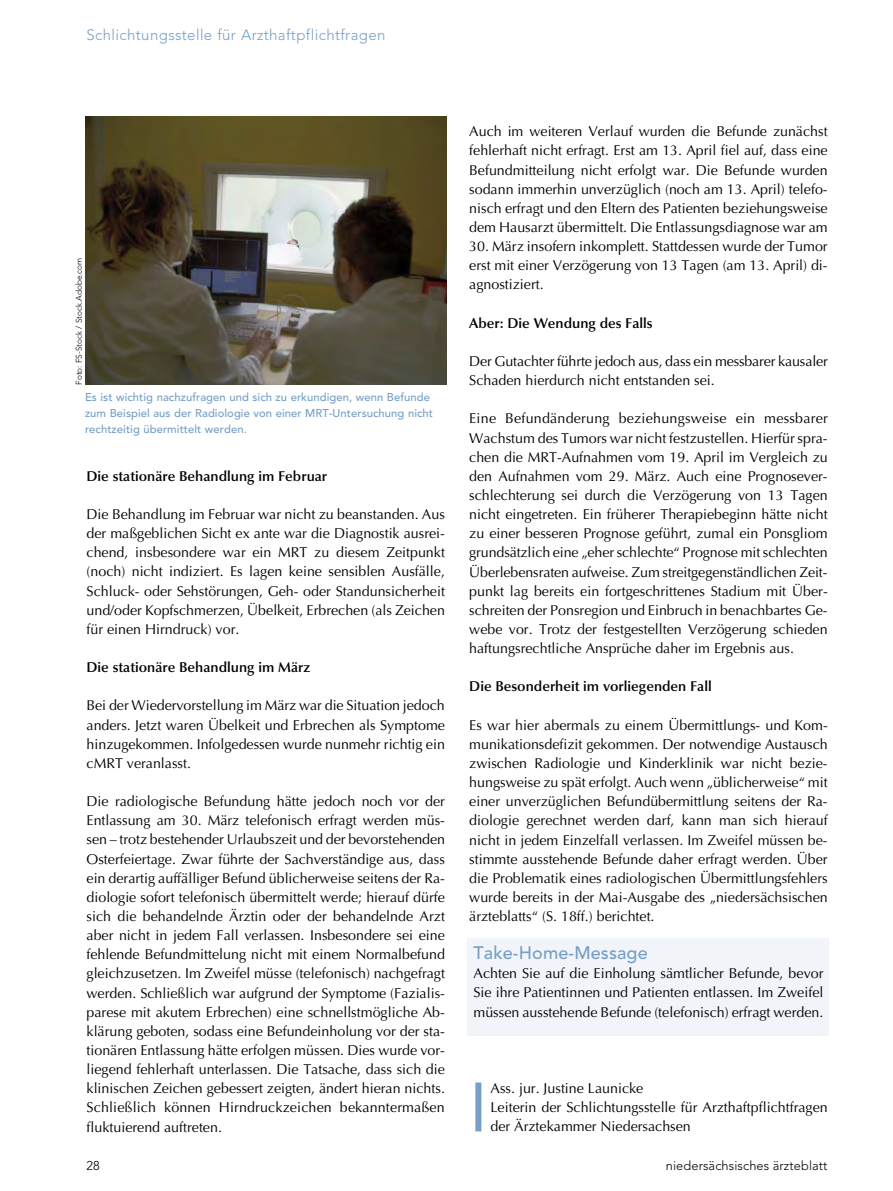
<style>
.page{position:relative;width:893px;height:1191px;background:#fff}
.page>*{position:absolute;margin:0;border:0;box-sizing:border-box;transform-origin:0 0}
.t1{font:500 18px "Avenir LT Pro";letter-spacing:.005em;color:#759fc7}
.t2{font:300 15px "Avenir LT Pro";letter-spacing:.025em;color:#759fc7}
.t3{font:14.25px/19.2px "Optima LT Pro";color:#000;text-align:justify}
.t4{font:600 14.25px "Optima LT Pro";color:#000}
.t5{font:300 12.75px "Avenir LT Std";letter-spacing:.01em;color:#000}
.t6{font:500 11.25px/16px "Avenir LT Pro";letter-spacing:.005em;color:#759fc7}
.t7{font:300 8.25px "Avenir LT Pro";color:#000}
</style>
<div class="page">
<div style="left:468px;top:937px;width:361px;height:98px;background:#f1f5f9"></div>
<img style="left:85px;top:117px;width:361px;height:268px">
<div style="left:475px;top:1082px;width:6px;height:49px;background:#759fc7"></div>
<p class="t2" style="left:87px;top:29px;width:300px">Schlichtungsstelle für Arzthaftpflichtfragen</p>
<p class="t7" style="left:76px;top:385px;width:129px;rotate:-90deg">Foto: FS-Stock / Stock.Adobe.com</p>
<p class="t6" style="left:85px;top:390px;width:350px">Es ist wichtig nachzufragen und sich zu erkundigen, wenn Befunde zum Beispiel aus der Radiologie von einer MRT-Untersuchung nicht rechtzeitig übermittelt werden.</p>
<p class="t4" style="left:87px;top:470px;width:242px">Die stationäre Behandlung im Februar</p>
<p class="t3" style="left:87px;top:506px;width:360px">Die Behandlung im Februar war nicht zu beanstanden. Aus der maßgeblichen Sicht ex ante war die Diagnostik ausrei&shy;chend, insbesondere war ein MRT zu diesem Zeitpunkt (noch) nicht indiziert. Es lagen keine sensiblen Ausfälle, Schluck- oder Sehstörungen, Geh- oder Standunsicherheit und/oder Kopfschmerzen, Übelkeit, Erbrechen (als Zeichen für einen Hirndruck) vor.</p>
<p class="t4" style="left:87px;top:661px;width:225px">Die stationäre Behandlung im März</p>
<p class="t3" style="left:87px;top:697px;width:360px">Bei der Wiedervorstellung im März war die Situation jedoch anders. Jetzt waren Übelkeit und Erbrechen als Symptome hinzugekommen. Infolgedessen wurde nunmehr richtig ein cMRT veranlasst.</p>
<p class="t3" style="left:87px;top:793px;width:360px">Die radiologische Befundung hätte jedoch noch vor der Entlassung am 30. März telefonisch erfragt werden müs&shy;sen – trotz bestehender Urlaubszeit und der bevorstehenden Osterfeiertage. Zwar führte der Sachverständige aus, dass ein derartig auffälliger Befund üblicherweise seitens der Ra&shy;diologie sofort telefonisch übermittelt werde; hierauf dürfe sich die behandelnde Ärztin oder der behandelnde Arzt aber nicht in jedem Fall verlassen. Insbesondere sei eine fehlende Befundmittelung nicht mit einem Normalbefund gleichzusetzen. Im Zweifel müsse (telefonisch) nachgefragt werden. Schließlich war aufgrund der Symptome (Fazialis - parese mit akutem Erbrechen) eine schnellstmögliche Ab&shy;klärung geboten, sodass eine Befundeinholung vor der sta&shy;tionären Entlassung hätte erfolgen müssen. Dies wurde vor&shy;liegend fehlerhaft unterlassen. Die Tatsache, dass sich die klinischen Zeichen gebessert zeigten, ändert hieran nichts.<br>Schließlich können Hirndruckzeichen bekanntermaßen fluktuierend auftreten.</p>
<p class="t5" style="left:87px;top:1157px;width:15px">28</p>
<p class="t3" style="left:469px;top:123px;width:360px">Auch im weiteren Verlauf wurden die Befunde zunächst fehlerhaft nicht erfragt. Erst am 13. April fiel auf, dass eine Befundmitteilung nicht erfolgt war. Die Befunde wurden sodann immerhin unverzüglich (noch am 13. April) telefo&shy;nisch erfragt und den Eltern des Patienten beziehungsweise dem Hausarzt übermittelt. Die Entlassungsdiagnose war am</p>
<p class="t3" style="left:469px;top:238px;width:360px">30. März insofern inkomplett. Stattdessen wurde der Tumor erst mit einer Verzögerung von 13 Tagen (am 13. April) di&shy;agnostiziert.</p>
<p class="t4" style="left:469px;top:317px;width:185px">Aber: Die Wendung des Falls</p>
<p class="t3" style="left:469px;top:353px;width:360px">Der Gutachter führte jedoch aus, dass ein messbarer kausaler<br>Schaden hierdurch nicht entstanden sei.</p>
<p class="t3" style="left:469px;top:410px;width:360px">Eine Befundänderung beziehungsweise ein messbarer Wachstum des Tumors war nicht festzustellen. Hierfür spra&shy;chen die MRT-Aufnahmen vom 19. April im Vergleich zu den Aufnahmen vom 29. März. Auch eine Prognosever&shy;schlechterung sei durch die Verzögerung von 13 Tagen nicht eingetreten. Ein früherer Therapiebeginn hätte nicht zu einer besseren Prognose geführt, zumal ein Ponsgliom grundsätzlich eine „eher schlechte“ Prognose mit schlechten Überlebensraten aufweise. Zum streitgegenständlichen Zeit&shy;punkt lag bereits ein fortgeschrittenes Stadium mit Über&shy;schreiten der Ponsregion und Einbruch in benachbartes Ge&shy;webe vor. Trotz der festgestellten Verzögerung schieden haftungsrechtliche Ansprüche daher im Ergebnis aus.</p>
<p class="t4" style="left:469px;top:681px;width:244px">Die Besonderheit im vorliegenden Fall</p>
<p class="t3" style="left:469px;top:716px;width:360px">Es war hier abermals zu einem Übermittlungs- und Kom&shy;munikationsdefizit gekommen. Der notwendige Austausch zwischen Radiologie und Kinderklinik war nicht bezie&shy;hungsweise zu spät erfolgt. Auch wenn „üblicherweise“ mit einer unverzüglichen Befundübermittlung seitens der Ra&shy;diologie gerechnet werden darf, kann man sich hierauf nicht in jedem Einzelfall verlassen. Im Zweifel müssen be&shy;stimmte ausstehende Befunde daher erfragt werden. Über die Problematik eines radiologischen Übermittlungsfehlers wurde bereits in der Mai-Ausgabe des „niedersächsischen ärzteblatts“ (S. 18ff.) berichtet.</p>
<p class="t1" style="left:473px;top:945px;width:176px">Take-Home-Message</p>
<p class="t3" style="left:473px;top:965px;width:351px">Achten Sie auf die Einholung sämtlicher Befunde, bevor Sie ihre Patientinnen und Patienten entlassen. Im Zweifel müssen ausstehende Befunde (telefonisch) erfragt werden.</p>
<p class="t3" style="left:490px;top:1080px;width:339px;text-align:left">Ass. jur. Justine Launicke<br>Leiterin der Schlichtungsstelle für Arzthaftpflichtfragen der Ärztekammer Niedersachsen</p>
<p class="t5" style="left:666px;top:1157px;width:163px">niedersächsisches ärzteblatt</p>
</div>
